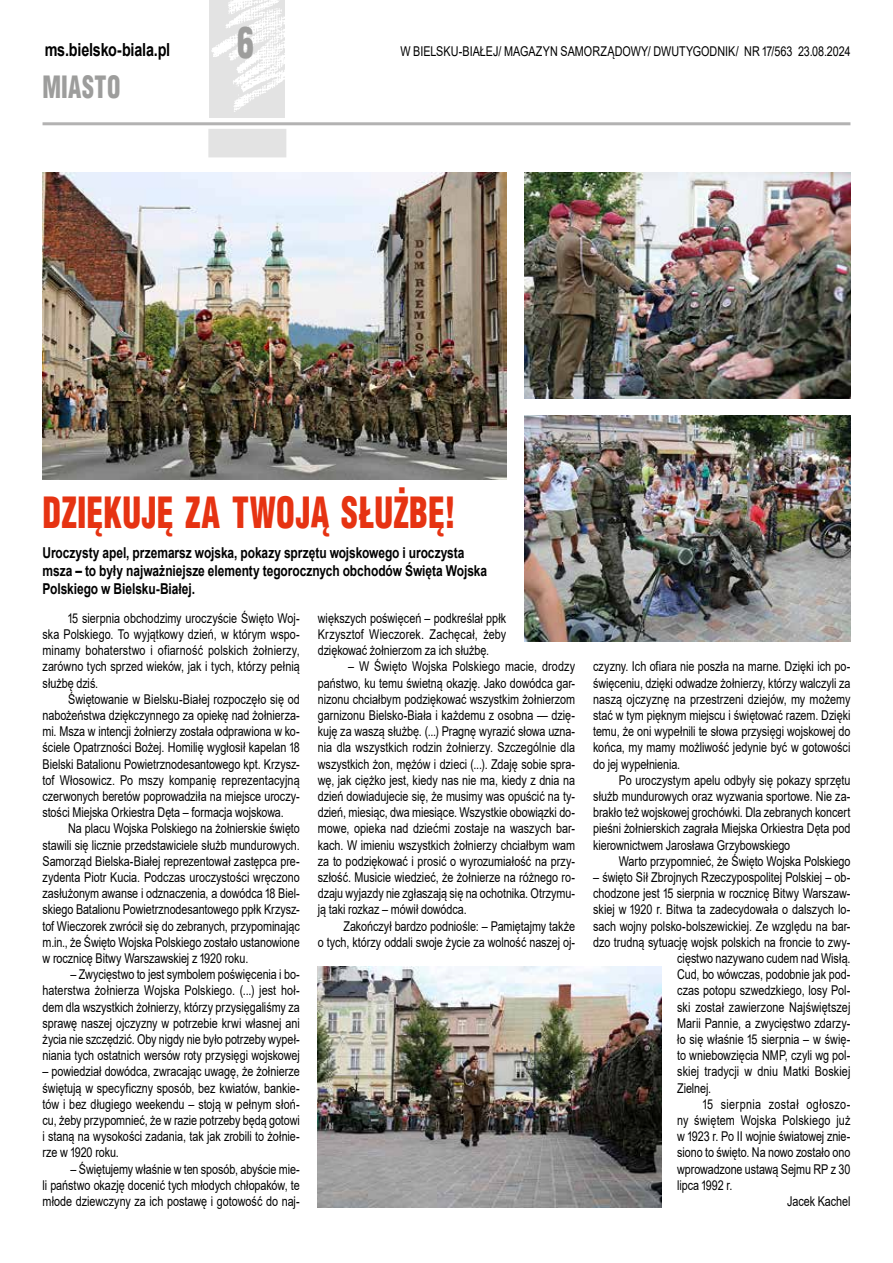
<style>
.page{position:relative;width:893px;height:1263px;background:#fff}
.page>*{position:absolute;margin:0;border:0;box-sizing:border-box;transform-origin:0 0}
.t1{font:900 42px "Switzerland Cond";letter-spacing:.015em;color:#e63312;scale:.8 1}
.t2{font:900 42px "Switzerland Cond";color:#9d9d9c;scale:.8 1}
.t3{font:900 30px "Switzerland Cond";letter-spacing:.02em;color:#9d9d9c;scale:.8 1}
.t4{font:700 18px "Arial";letter-spacing:-.015em;color:#000;scale:.8 1}
.t5{font:700 15px/18px "Arial";letter-spacing:-.005em;color:#000;scale:.8 1}
.t6{font:13.5px/16.2px "Arial";letter-spacing:-.005em;color:#000;text-align:justify;scale:.8 1}
.t7{font:13.5px "Arial";letter-spacing:.015em;color:#000;scale:.8 1}
.t8{font:13.5px "Arial";letter-spacing:.035em;color:#000;scale:.8 1}
</style>
<div class="page">
<hr style="left:43px;top:122px;width:807px;height:3px;background:#b3b2b2">
<img style="left:209px;top:0;width:76px;height:118px">
<div style="left:208px;top:129px;width:78px;height:28px;background:#e3e3e3"></div>
<img style="left:43px;top:172px;width:463px;height:308px">
<img style="left:524px;top:172px;width:326px;height:227px">
<img style="left:524px;top:415px;width:326px;height:227px">
<img style="left:318px;top:966px;width:344px;height:241px">
<h3 class="t4" style="left:45px;top:37px;width:158px">ms.bielsko-biala.pl</h3>
<h2 class="t3" style="left:43px;top:68px;width:99px">MIASTO</h2>
<h1 class="t2" style="left:237px;top:16px;width:22px">6</h1>
<p class="t6" style="left:400px;top:43px;width:564px">W BIELSKU-BIAŁEJ/ MAGAZYN SAMORZĄDOWY/ DWUTYGODNIK/ NR 17/563 23.08.2024</p>
<h1 class="t1" style="left:43px;top:486px;width:518px">DZIĘKUJĘ ZA TWOJĄ SŁUŻBĘ!</h1>
<p class="t5" style="left:43px;top:544px;width:557px">Uroczysty apel, przemarsz wojska, pokazy sprzętu wojskowego i uroczysta msza – to były najważniejsze elementy tegorocznych obchodów Święta Wojska<br>Polskiego w Bielsku-Białej.</p>
<p class="t6" style="left:318px;top:610px;width:237px">większych poświęceń – podkreślał ppłk Krzysztof Wieczorek. Zachęcał, żeby dziękować żołnierzom za ich służbę.</p>
<p class="t6" style="left:318px;top:658px;width:323px;text-indent:30px">– W Święto Wojska Polskiego macie, drodzy państwo, ku temu świetną okazję. Jako dowódca gar&shy;nizonu chciałbym podziękować wszystkim żołnierzom garnizonu Bielsko-Biała i każdemu z osobna — dzię&shy;kuję za waszą służbę. (...) Pragnę wyrazić słowa uzna&shy;nia dla wszystkich rodzin żołnierzy. Szczególnie dla wszystkich żon, mężów i dzieci (...). Zdaję sobie spra&shy;wę, jak ciężko jest, kiedy nas nie ma, kiedy z dnia na dzień dowiadujecie się, że musimy was opuścić na ty&shy;dzień, miesiąc, dwa miesiące. Wszystkie obowiązki do&shy;mowe, opieka nad dziećmi zostaje na waszych bar&shy;kach. W imieniu wszystkich żołnierzy chciałbym wam za to podziękować i prosić o wyrozumiałość na przy&shy;szłość. Musicie wiedzieć, że żołnierze na różnego ro&shy;dzaju wyjazdy nie zgłaszają się na ochotnika. Otrzymu&shy;ją taki rozkaz – mówił dowódca.</p>
<p class="t6" style="left:318px;top:918px;width:323px;text-align:right">Zakończył bardzo podniośle: – Pamiętajmy także<br>o tych, którzy oddali swoje życie za wolność naszej oj-</p>
<p class="t6" style="left:43px;top:610px;width:323px;text-indent:26px">15 sierpnia obchodzimy uroczyście Święto Woj&shy;ska Polskiego. To wyjątkowy dzień, w którym wspo&shy;minamy bohaterstwo i ofiarność polskich żołnierzy, zarówno tych sprzed wieków, jak i tych, którzy pełnią służbę dziś.</p>
<p class="t6" style="left:43px;top:691px;width:323px;text-indent:26px">Świętowanie w Bielsku-Białej rozpoczęło się od nabożeństwa dziękczynnego za opiekę nad żołnierza&shy;mi. Msza w intencji żołnierzy została odprawiona w ko&shy;ściele Opatrzności Bożej. Homilię wygłosił kapelan 18<br>Bielski Batalionu Powietrznodesantowego kpt. Krzysz&shy;tof Włosowicz. Po mszy kompanię reprezentacyjną czerwonych beretów poprowadziła na miejsce uroczy&shy;stości Miejska Orkiestra Dęta – formacja wojskowa.</p>
<p class="t6" style="left:43px;top:820px;width:323px;text-indent:26px">Na placu Wojska Polskiego na żołnierskie święto stawili się licznie przedstawiciele służb mundurowych.<br>Samorząd Bielska-Białej reprezentował zastępca pre&shy;zydenta Piotr Kucia. Podczas uroczystości wręczono zasłużonym awanse i odznaczenia, a dowódca 18 Biel&shy;skiego Batalionu Powietrznodesantowego ppłk Krzysz&shy;tof Wieczorek zwrócił się do zebranych, przypominając m.in., że Święto Wojska Polskiego zostało ustanowione w rocznicę Bitwy Warszawskiej z 1920 roku.</p>
<p class="t6" style="left:43px;top:966px;width:323px;text-indent:28px">– Zwycięstwo to jest symbolem poświęcenia i bo&shy;haterstwa żołnierza Wojska Polskiego. (...) jest hoł&shy;dem dla wszystkich żołnierzy, którzy przysięgaliśmy za sprawę naszej ojczyzny w potrzebie krwi własnej ani życia nie szczędzić. Oby nigdy nie było potrzeby wypeł&shy;niania tych ostatnich wersów roty przysięgi wojskowej</p>
<p class="t6" style="left:43px;top:1063px;width:323px">– powiedział dowódca, zwracając uwagę, że żołnierze świętują w specyficzny sposób, bez kwiatów, bankie&shy;tów i bez długiego weekendu – stoją w pełnym słoń&shy;cu, żeby przypomnieć, że w razie potrzeby będą gotowi i staną na wysokości zadania, tak jak zrobili to żołnie&shy;rze w 1920 roku.</p>
<p class="t6" style="left:43px;top:1161px;width:323px;text-indent:28px">– Świętujemy właśnie w ten sposób, abyście mie&shy;li państwo okazję docenić tych młodych chłopaków, te młode dziewczyny za ich postawę i gotowość do naj-</p>
<p class="t6" style="left:593px;top:658px;width:323px">czyzny. Ich ofiara nie poszła na marne. Dzięki ich po&shy;święceniu, dzięki odwadze żołnierzy, którzy walczyli za naszą ojczyznę na przestrzeni dziejów, my możemy stać w tym pięknym miejscu i świętować razem. Dzięki temu, że oni wypełnili te słowa przysięgi wojskowej do końca, my mamy możliwość jedynie być w gotowości do jej wypełnienia.</p>
<p class="t6" style="left:593px;top:772px;width:323px;text-indent:26px">Po uroczystym apelu odbyły się pokazy sprzętu służb mundurowych oraz wyzwania sportowe. Nie za&shy;brakło też wojskowej grochówki. Dla zebranych koncert pieśni żołnierskich zagrała Miejska Orkiestra Dęta pod kierownictwem Jarosława Grzybowskiego</p>
<p class="t6" style="left:619px;top:853px;width:291px">Warto przypomnieć, że Święto Wojska Polskiego</p>
<p class="t6" style="left:593px;top:869px;width:323px">– święto Sił Zbrojnych Rzeczypospolitej Polskiej – ob-</p>
<p class="t6" style="left:593px;top:885px;width:323px">chodzone jest 15 sierpnia w rocznicę Bitwy Warszaw-</p>
<p class="t6" style="left:593px;top:901px;width:323px">skiej w 1920 r. Bitwa ta zadecydowała o dalszych lo-</p>
<p class="t6" style="left:593px;top:918px;width:323px">sach wojny polsko-bolszewickiej. Ze względu na bar-</p>
<p class="t6" style="left:593px;top:934px;width:323px">dzo trudną sytuację wojsk polskich na froncie to zwy-</p>
<p class="t6" style="left:677px;top:950px;width:218px">cięstwo nazywano cudem nad Wisłą.</p>
<p class="t6" style="left:677px;top:966px;width:218px">Cud, bo wówczas, podobnie jak pod-</p>
<p class="t6" style="left:677px;top:982px;width:218px">czas potopu szwedzkiego, losy Pol-</p>
<p class="t6" style="left:677px;top:999px;width:218px">ski został zawierzone Najświętszej</p>
<p class="t6" style="left:677px;top:1015px;width:218px">Marii Pannie, a zwycięstwo zdarzy-</p>
<p class="t6" style="left:677px;top:1031px;width:218px">ło się właśnie 15 sierpnia – w świę-</p>
<p class="t6" style="left:677px;top:1047px;width:218px">to wniebowzięcia NMP, czyli wg pol-</p>
<p class="t6" style="left:677px;top:1063px;width:218px">skiej tradycji w dniu Matki Boskiej</p>
<p class="t6" style="left:677px;top:1080px;width:44px">Zielnej.</p>
<p class="t8" style="left:703px;top:1095px;width:186px">15 sierpnia został ogłoszo-</p>
<p class="t7" style="left:677px;top:1111px;width:218px">ny świętem Wojska Polskiego już</p>
<p class="t6" style="left:677px;top:1128px;width:218px">w 1923 r. Po II wojnie światowej znie-</p>
<p class="t6" style="left:677px;top:1144px;width:218px">siono to święto. Na nowo zostało ono</p>
<p class="t6" style="left:677px;top:1161px;width:218px">wprowadzone ustawą Sejmu RP z 30</p>
<p class="t6" style="left:677px;top:1177px;width:71px">lipca 1992 r.</p>
<p class="t6" style="left:787px;top:1193px;width:81px">Jacek Kachel</p>
</div>
